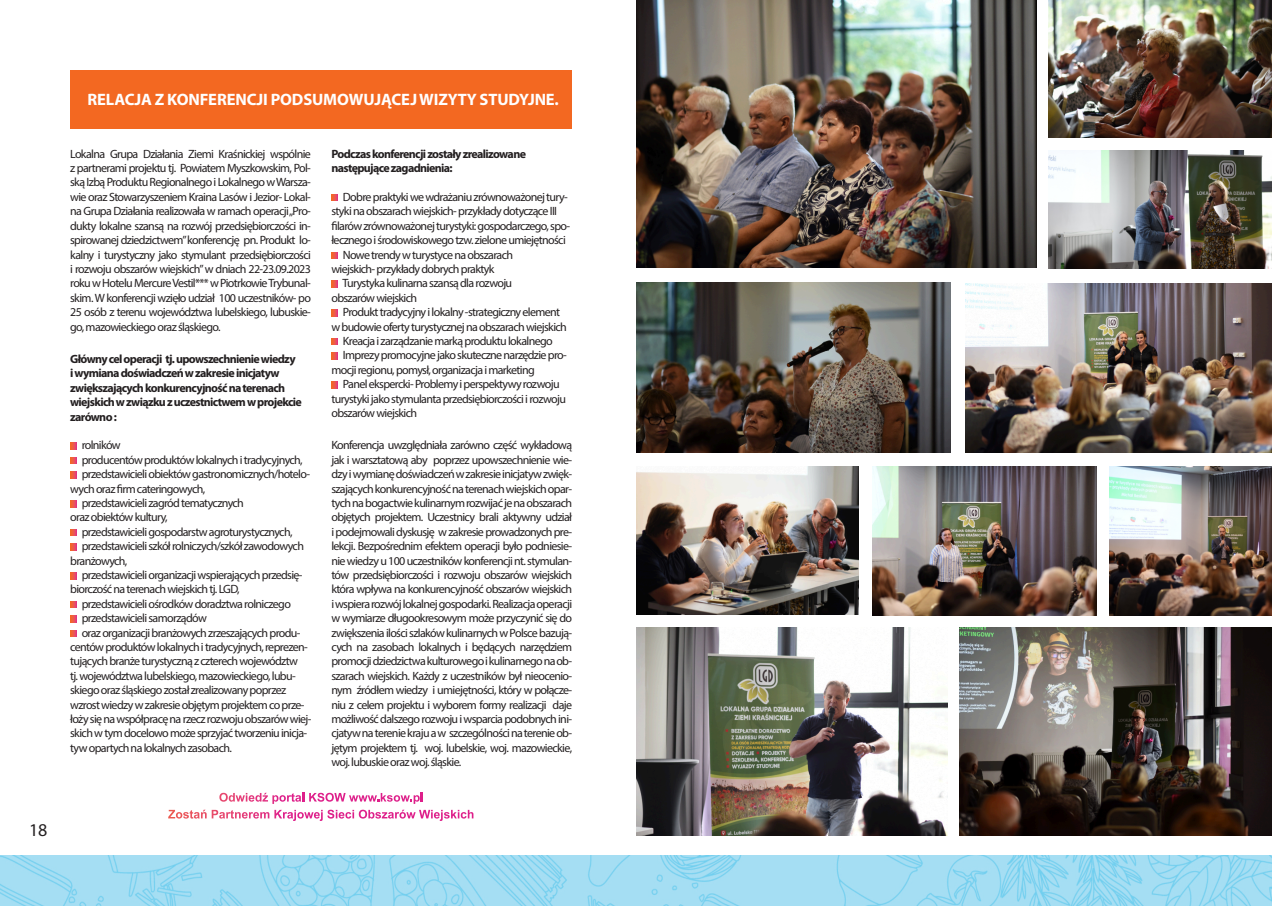
<style>
.page{position:relative;width:1272px;height:906px;background:#fff}
.page>*{position:absolute;margin:0;border:0;box-sizing:border-box;transform-origin:0 0}
.t1{font:18px "Myriad Pro";color:#231f20}
.t2{font:700 16.5px "Myriad Pro";letter-spacing:-.01em;color:#fff}
.t3{font:12px/14.4px "Myriad Pro";letter-spacing:-.055em;color:#231f20;text-align:justify}
.t4{font:700 12px/14.4px "Myriad Pro";letter-spacing:-.055em;color:#231f20}
</style>
<div class="page">
<img style="left:0;top:855px;width:1271px;height:51px">
<svg style="left:331px;top:252px;width:7px;height:6px"></svg>
<svg style="left:331px;top:281px;width:7px;height:6px"></svg>
<svg style="left:331px;top:310px;width:7px;height:6px"></svg>
<svg style="left:331px;top:338px;width:7px;height:7px"></svg>
<svg style="left:331px;top:353px;width:7px;height:6px"></svg>
<svg style="left:331px;top:382px;width:7px;height:6px"></svg>
<svg style="left:331px;top:194px;width:7px;height:7px"></svg>
<svg style="left:168px;top:793px;width:305px;height:28px"></svg>
<svg style="left:70px;top:443px;width:7px;height:6px"></svg>
<svg style="left:70px;top:457px;width:7px;height:7px"></svg>
<svg style="left:70px;top:472px;width:7px;height:6px"></svg>
<svg style="left:70px;top:500px;width:7px;height:7px"></svg>
<svg style="left:70px;top:529px;width:7px;height:7px"></svg>
<svg style="left:70px;top:544px;width:7px;height:6px"></svg>
<svg style="left:70px;top:572px;width:7px;height:7px"></svg>
<svg style="left:70px;top:601px;width:7px;height:7px"></svg>
<svg style="left:70px;top:616px;width:7px;height:6px"></svg>
<svg style="left:70px;top:630px;width:7px;height:6px"></svg>
<div style="left:70px;top:70px;width:502px;height:59px;background:#f36821"></div>
<img style="left:636px;top:466px;width:222px;height:148px">
<img style="left:636px;top:627px;width:311px;height:209px">
<img style="left:1048px;top:150px;width:223px;height:118px">
<img style="left:872px;top:466px;width:224px;height:149px">
<img style="left:1109px;top:466px;width:162px;height:149px">
<img style="left:636px;top:0;width:400px;height:267px">
<img style="left:1048px;top:0;width:223px;height:138px">
<img style="left:636px;top:283px;width:314px;height:170px">
<img style="left:965px;top:284px;width:306px;height:169px">
<img style="left:959px;top:627px;width:312px;height:209px">
<h1 class="t1" style="left:29px;top:822px;width:20px">18</h1>
<h2 class="t2" style="left:88px;top:93px;width:472px">RELACJA Z KONFERENCJI PODSUMOWUJĄCEJ WIZYTY STUDYJNE.</h2>
<p class="t3" style="left:70px;top:147px;width:242px">Lokalna Grupa Działania Ziemi Kraśnickiej wspólnie z partnerami projektu tj. Powiatem Myszkowskim, Pol&shy;ską Izbą Produktu Regionalnego i Lokalnego w Warsza&shy;wie oraz Stowarzyszeniem Kraina Lasów i Jezior- Lokal&shy;na Grupa Działania realizowała w ramach operacji „Pro&shy;dukty lokalne szansą na rozwój przedsiębiorczości in&shy;spirowanej dziedzictwem”konferencję pn. Produkt lo&shy;kalny i turystyczny jako stymulant przedsiębiorczości i rozwoju obszarów wiejskich” w dniach 22-23.09.2023 roku w Hotelu Mercure Vestil*** w Piotrkowie Trybunal&shy;skim. W konferencji wzięło udział 100 uczestników- po 25 osób z terenu województwa lubelskiego, lubuskie&shy;go, mazowieckiego oraz śląskiego.</p>
<p class="t4" style="left:70px;top:353px;width:233px">Główny cel operacji tj. upowszechnienie wiedzy i wymiana doświadczeń w zakresie inicjatyw zwiększających konkurencyjność na terenach wiejskich w związku z uczestnictwem w projekcie zarówno :</p>
<p class="t3" style="left:82px;top:439px;width:41px">rolników</p>
<p class="t3" style="left:82px;top:453px;width:222px">producentów produktów lokalnych i tradycyjnych,</p>
<p class="t3" style="left:82px;top:468px;width:230px">przedstawicieli obiektów gastronomicznych/hotelo-</p>
<p class="t3" style="left:70px;top:482px;width:137px">wych oraz firm cateringowych,</p>
<p class="t3" style="left:82px;top:497px;width:164px">przedstawicieli zagród tematycznych</p>
<p class="t3" style="left:70px;top:511px;width:99px">oraz obiektów kultury,</p>
<p class="t3" style="left:82px;top:525px;width:212px">przedstawicieli gospodarstw agroturystycznych,</p>
<p class="t3" style="left:82px;top:540px;width:224px">przedstawicieli szkół rolniczych/szkół zawodowych</p>
<p class="t3" style="left:70px;top:554px;width:59px">branżowych,</p>
<p class="t3" style="left:82px;top:569px;width:222px">przedstawicieli organizacji wspierających przedsię-</p>
<p class="t3" style="left:70px;top:583px;width:171px">biorczość na terenach wiejskich tj. LGD,</p>
<p class="t3" style="left:82px;top:597px;width:211px">przedstawicieli ośrodków doradztwa rolniczego</p>
<p class="t3" style="left:82px;top:612px;width:127px">przedstawicieli samorządów</p>
<p class="t3" style="left:82px;top:626px;width:220px">oraz organizacji branżowych zrzeszających produ-</p>
<p class="t3" style="left:70px;top:641px;width:239px">centów produktów lokalnych i tradycyjnych, reprezen-</p>
<p class="t3" style="left:70px;top:655px;width:229px">tujących branże turystyczną z czterech województw</p>
<p class="t3" style="left:70px;top:669px;width:227px">tj. województwa lubelskiego, mazowieckiego, lubu-</p>
<p class="t3" style="left:70px;top:684px;width:217px">skiego oraz śląskiego został zrealizowany poprzez</p>
<p class="t3" style="left:70px;top:698px;width:236px">wzrost wiedzy w zakresie objętym projektem co prze-</p>
<p class="t3" style="left:70px;top:713px;width:243px">łoży się na współpracę na rzecz rozwoju obszarów wiej-</p>
<p class="t3" style="left:70px;top:727px;width:238px">skich w tym docelowo może sprzyjać tworzeniu inicja-</p>
<p class="t3" style="left:70px;top:741px;width:163px">tyw opartych na lokalnych zasobach.</p>
<p class="t4" style="left:331px;top:147px;width:196px">Podczas konferencji zostały zrealizowane następujące zagadnienia:</p>
<p class="t3" style="left:343px;top:191px;width:226px">Dobre praktyki we wdrażaniu zrównoważonej tury-</p>
<p class="t3" style="left:331px;top:205px;width:227px">styki na obszarach wiejskich- przykłady dotyczące III</p>
<p class="t3" style="left:331px;top:219px;width:240px">filarów zrównoważonej turystyki: gospodarczego, spo-</p>
<p class="t3" style="left:331px;top:234px;width:236px">łecznego i środowiskowego tzw. zielone umiejętności</p>
<p class="t3" style="left:343px;top:248px;width:172px">Nowe trendy w turystyce na obszarach</p>
<p class="t3" style="left:331px;top:263px;width:164px">wiejskich- przykłady dobrych praktyk</p>
<p class="t3" style="left:342px;top:277px;width:171px">Turystyka kulinarna szansą dla rozwoju</p>
<p class="t3" style="left:331px;top:291px;width:87px">obszarów wiejskich</p>
<p class="t3" style="left:343px;top:306px;width:219px">Produkt tradycyjny i lokalny -strategiczny element</p>
<p class="t3" style="left:331px;top:320px;width:237px">w budowie oferty turystycznej na obszarach wiejskich</p>
<p class="t3" style="left:343px;top:335px;width:211px">Kreacja i zarządzanie marką produktu lokalnego</p>
<p class="t3" style="left:343px;top:349px;width:225px">Imprezy promocyjne jako skuteczne narzędzie pro-</p>
<p class="t3" style="left:331px;top:363px;width:205px">mocji regionu, pomysł, organizacja i marketing</p>
<p class="t3" style="left:343px;top:378px;width:218px">Panel ekspercki- Problemy i perspektywy rozwoju</p>
<p class="t3" style="left:331px;top:392px;width:236px">turystyki jako stymulanta przedsiębiorczości i rozwoju</p>
<p class="t3" style="left:331px;top:407px;width:87px">obszarów wiejskich</p>
<p class="t3" style="left:331px;top:439px;width:242px">Konferencja uwzględniała zarówno część wykładową jak i warsztatową aby poprzez upowszechnienie wie&shy;dzy i wymianę doświadczeń w zakresie inicjatyw zwięk&shy;szających konkurencyjność na terenach wiejskich opar&shy;tych na bogactwie kulinarnym rozwijać je na obszarach objętych projektem. Uczestnicy brali aktywny udział i podejmowali dyskusję w zakresie prowadzonych pre&shy;lekcji. Bezpośrednim efektem operacji było podniesie&shy;nie wiedzy u 100 uczestników konferencji nt. stymulan&shy;tów przedsiębiorczości i rozwoju obszarów wiejskich która wpływa na konkurencyjność obszarów wiejskich i wspiera rozwój lokalnej gospodarki. Realizacja operacji w wymiarze długookresowym może przyczynić się do zwiększenia ilości szlaków kulinarnych w Polsce bazują&shy;cych na zasobach lokalnych i będących narzędziem promocji dziedzictwa kulturowego i kulinarnego na ob&shy;szarach wiejskich. Każdy z uczestników był nieocenio&shy;nym źródłem wiedzy i umiejętności, który w połącze&shy;niu z celem projektu i wyborem formy realizacji daje możliwość dalszego rozwoju i wsparcia podobnych ini&shy;cjatyw na terenie kraju a w szczególności na terenie ob&shy;jętym projektem tj. woj. lubelskie, woj. mazowieckie, woj. lubuskie oraz woj. śląskie.</p>
</div>
